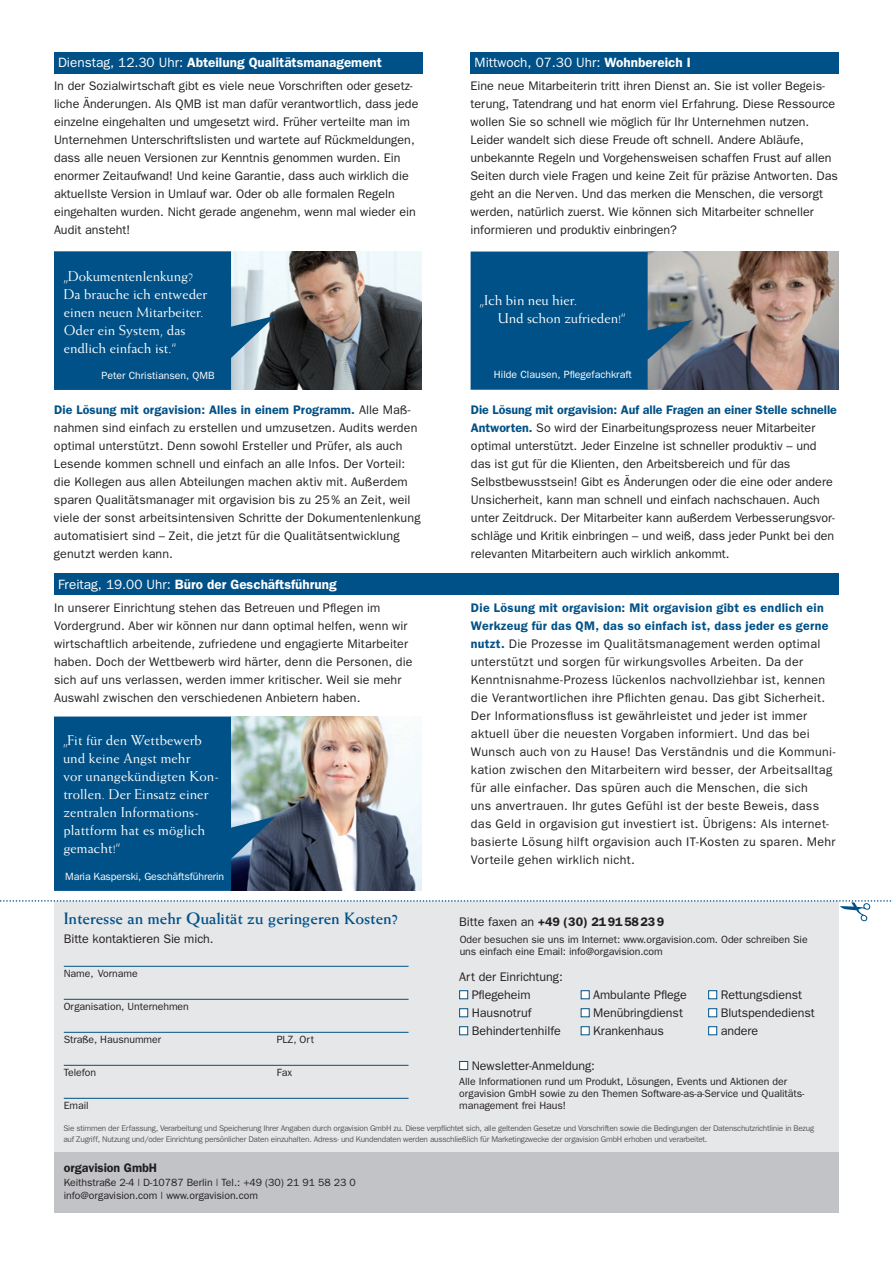
<style>
.page{position:relative;width:893px;height:1263px;background:#fff}
.page>*{position:absolute;margin:0;border:0;box-sizing:border-box;transform-origin:0 0}
.t1{font:700 16.5px "Weiss";letter-spacing:-.005em;color:#005187}
.t2{font:14.25px/18px "Weiss";letter-spacing:.005em;color:#fff}
.t3{font:600 13.5px "Franklin Gothic";color:#fff}
.t4{font:13.5px "Franklin Gothic";color:#fff}
.t5{font:12.45px/18px "Franklin Gothic";color:#231f20}
.t6{font:12.45px/18px "Franklin Gothic";letter-spacing:.025em;color:#231f20}
.t7{font:600 12.45px "Franklin Gothic";letter-spacing:-.005em;color:#231f20}
.t8{font:10.5px/12px "Franklin Gothic";letter-spacing:-.005em;color:#231f20}
.t9{font:10.5px "Franklin Gothic";color:#fff}
.t10{font:8.25px/10.5px "Franklin Gothic";letter-spacing:-.03em;color:#57585a}
.s1{font-weight:400}
.s2{font-weight:600;color:#005187}
.s3{font-weight:600}
</style>
<div class="page">
<div style="left:54px;top:901px;width:785px;height:265px;background:#e6e7e9"></div>
<img style="left:276px;top:251px;width:145px;height:139px">
<img style="left:276px;top:717px;width:145px;height:174px">
<svg style="left:54px;top:251px;width:222px;height:139px;background:#226693"></svg>
<svg style="left:54px;top:716px;width:222px;height:175px;background:#195f8c"></svg>
<div style="left:54px;top:52px;width:368px;height:21px;background:#005187"></div>
<div style="left:54px;top:574px;width:785px;height:21px;background:#005187"></div>
<div style="left:54px;top:1152px;width:785px;height:61px;background:#c2c3c6"></div>
<img style="left:692px;top:252px;width:147px;height:138px">
<svg style="left:471px;top:252px;width:221px;height:138px;background:#195c89"></svg>
<div style="left:471px;top:52px;width:368px;height:21px;background:#005187"></div>
<div style="left:459px;top:990px;width:9px;height:9px;background:#fff;border:1px solid #005187"></div>
<div style="left:581px;top:990px;width:9px;height:9px;background:#fff;border:1px solid #005187"></div>
<div style="left:708px;top:990px;width:9px;height:9px;background:#fff;border:1px solid #005187"></div>
<div style="left:459px;top:1008px;width:9px;height:9px;background:#fff;border:1px solid #005187"></div>
<div style="left:581px;top:1008px;width:9px;height:9px;background:#fff;border:1px solid #005187"></div>
<div style="left:708px;top:1008px;width:9px;height:9px;background:#fff;border:1px solid #005187"></div>
<div style="left:459px;top:1026px;width:9px;height:9px;background:#fff;border:1px solid #005187"></div>
<div style="left:581px;top:1026px;width:9px;height:9px;background:#fff;border:1px solid #005187"></div>
<div style="left:708px;top:1026px;width:9px;height:9px;background:#fff;border:1px solid #005187"></div>
<div style="left:459px;top:1061px;width:9px;height:9px;background:#fff;border:1px solid #005187"></div>
<svg style="left:0;top:900px;width:893px;height:21px"></svg>
<hr style="left:64px;top:966px;width:345px;height:1px;background:#005187">
<hr style="left:64px;top:999px;width:345px;height:1px;background:#005187">
<hr style="left:64px;top:1032px;width:345px;height:1px;background:#005187">
<hr style="left:64px;top:1065px;width:345px;height:1px;background:#005187">
<hr style="left:64px;top:1098px;width:345px;height:1px;background:#005187">
<p class="t3" style="left:58px;top:55px;width:325px"><span class="s1">Dienstag, 12.30 Uhr:</span> Abteilung Qualitätsmanagement</p>
<p class="t5" style="left:54px;top:77px;width:366px">In der Sozialwirtschaft gibt es viele neue Vorschriften oder gesetz&shy;liche Änderungen. Als QMB ist man dafür verantwortlich, dass jede einzelne eingehalten und umgesetzt wird. Früher verteilte man im Unternehmen Unterschriftslisten und wartete auf Rückmeldungen, dass alle neuen Versionen zur Kenntnis genommen wurden. Ein enormer Zeitaufwand! Und keine Garantie, dass auch wirklich die aktuellste Version in Umlauf war. Oder ob alle formalen Regeln eingehalten wurden. Nicht gerade angenehm, wenn mal wieder ein Audit ansteht!</p>
<p class="t2" style="left:64px;top:267px;width:145px">„Dokumentenlenkung?<br>Da brauche ich entweder einen neuen Mitarbeiter.<br>Oder ein System, das endlich einfach ist.“</p>
<p class="t9" style="left:102px;top:370px;width:114px">Peter Christiansen, QMB</p>
<p class="t5" style="left:54px;top:401px;width:368px"><span class="s2">Die Lösung mit orgavision: Alles in einem Programm.</span> Alle Maß&shy;nahmen sind einfach zu erstellen und umzusetzen. Audits werden optimal unterstützt. Denn sowohl Ersteller und Prüfer, als auch Lesende kommen schnell und einfach an alle Infos. Der Vorteil: die Kollegen aus allen Abteilungen machen aktiv mit. Außerdem sparen Qualitätsmanager mit orgavision bis zu 25% an Zeit, weil viele der sonst arbeitsintensiven Schritte der Dokumentenlenkung automatisiert sind – Zeit, die jetzt für die Qualitätsentwicklung genutzt werden kann.</p>
<p class="t3" style="left:58px;top:576px;width:280px"><span class="s1">Freitag, 19.00 Uhr:</span> Büro der Geschäftsführung</p>
<p class="t5" style="left:54px;top:599px;width:360px">In unserer Einrichtung stehen das Betreuen und Pflegen im Vordergrund. Aber wir können nur dann optimal helfen, wenn wir wirtschaftlich arbeitende, zufriedene und engagierte Mitarbeiter haben. Doch der Wettbewerb wird härter, denn die Personen, die sich auf uns verlassen, werden immer kritischer. Weil sie mehr Auswahl zwischen den verschiedenen Anbietern haben.</p>
<p class="t2" style="left:63px;top:731px;width:157px">„Fit für den Wettbewerb und keine Angst mehr<br>vor unangekündigten Kon&shy;trollen. Der Einsatz einer zentralen Informations&shy;plattform hat es möglich gemacht!“</p>
<p class="t9" style="left:65px;top:870px;width:161px">Maria Kasperski, Geschäftsführerin</p>
<h1 class="t1" style="left:64px;top:909px;width:336px">Interesse an mehr Qualität zu geringeren Kosten?</h1>
<p class="t5" style="left:64px;top:929px;width:151px">Bitte kontaktieren Sie mich.</p>
<p class="t4" style="left:475px;top:55px;width:218px">Mittwoch, 07.30 Uhr: <span class="s3">Wohnbereich I</span></p>
<p class="t5" style="left:471px;top:77px;width:369px">Eine neue Mitarbeiterin tritt ihren Dienst an. Sie ist voller Begeis&shy;terung, Tatendrang und hat enorm viel Erfahrung. Diese Ressource wollen Sie so schnell wie möglich für Ihr Unternehmen nutzen.<br>Leider wandelt sich diese Freude oft schnell. Andere Abläufe, unbekannte Regeln und Vorgehensweisen schaffen Frust auf allen Seiten durch viele Fragen und keine Zeit für präzise Antworten. Das geht an die Nerven. Und das merken die Menschen, die versorgt werden, natürlich zuerst. Wie können sich Mitarbeiter schneller informieren und produktiv einbringen?</p>
<p class="t2" style="left:498px;top:291px;width:129px;text-indent:-18px">„Ich bin neu hier.<br>Und schon zufrieden!“</p>
<p class="t9" style="left:494px;top:369px;width:139px">Hilde Clausen, Pflegefachkraft</p>
<p class="t5" style="left:471px;top:401px;width:367px"><span class="s2">Die Lösung mit orgavision: Auf alle Fragen an einer Stelle schnelle Antworten.</span> So wird der Einarbeitungsprozess neuer Mitarbeiter optimal unterstützt. Jeder Einzelne ist schneller produktiv – und das ist gut für die Klienten, den Arbeitsbereich und für das Selbstbewusstsein! Gibt es Änderungen oder die eine oder andere Unsicherheit, kann man schnell und einfach nachschauen. Auch unter Zeitdruck. Der Mitarbeiter kann außerdem Verbesserungsvor&shy;schläge und Kritik einbringen – und weiß, dass jeder Punkt bei den relevanten Mitarbeitern auch wirklich ankommt.</p>
<p class="t6" style="left:471px;top:599px;width:366px"><span class="s2">Die Lösung mit orgavision: Mit orgavision gibt es endlich ein Werkzeug für das QM, das so einfach ist, dass jeder es gerne nutzt.</span> Die Prozesse im Qualitätsmanagement werden optimal unterstützt und sorgen für wirkungsvolles Arbeiten. Da der Kenntnisnahme-Prozess lückenlos nachvollziehbar ist, kennen die Verantwortlichen ihre Pflichten genau. Das gibt Sicherheit.<br>Der Informationsfluss ist gewährleistet und jeder ist immer aktuell über die neuesten Vorgaben informiert. Und das bei Wunsch auch von zu Hause! Das Verständnis und die Kommuni&shy;kation zwischen den Mitarbeitern wird besser, der Arbeitsalltag für alle einfacher. Das spüren auch die Menschen, die sich<br>uns anvertrauen. Ihr gutes Gefühl ist der beste Beweis, dass das Geld in orgavision gut investiert ist. Übrigens: Als internet&shy;basierte Lösung hilft orgavision auch IT-Kosten zu sparen. Mehr Vorteile gehen wirklich nicht.</p>
<p class="t7" style="left:459px;top:914px;width:206px"><span class="s1">Bitte faxen an</span> +49 (30) 219158239</p>
<p class="t8" style="left:460px;top:933px;width:350px">Oder besuchen sie uns im Internet: www.orgavision.com. Oder schreiben Sie uns einfach eine Email: info@orgavision.com</p>
<p class="t8" style="left:64px;top:967px;width:75px">Name, Vorname</p>
<p class="t8" style="left:64px;top:1000px;width:127px">Organisation, Unternehmen</p>
<p class="t8" style="left:64px;top:1033px;width:99px">Straße, Hausnummer</p>
<p class="t8" style="left:277px;top:1033px;width:39px">PLZ, Ort</p>
<p class="t8" style="left:64px;top:1066px;width:34px">Telefon</p>
<p class="t8" style="left:277px;top:1066px;width:17px">Fax</p>
<p class="t8" style="left:64px;top:1099px;width:26px">Email</p>
<p class="t5" style="left:472px;top:968px;width:93px;text-indent:-12px">Art der Einrichtung:<br>Pflegeheim</p>
<p class="t5" style="left:593px;top:986px;width:95px">Ambulante Pflege</p>
<p class="t5" style="left:721px;top:986px;width:83px">Rettungsdienst</p>
<p class="t5" style="left:472px;top:1004px;width:61px">Hausnotruf</p>
<p class="t5" style="left:593px;top:1004px;width:91px">Menübringdienst</p>
<p class="t5" style="left:721px;top:1004px;width:96px">Blutspendedienst</p>
<p class="t5" style="left:472px;top:1022px;width:91px">Behindertenhilfe</p>
<p class="t5" style="left:593px;top:1022px;width:72px">Krankenhaus</p>
<p class="t5" style="left:721px;top:1022px;width:39px">andere</p>
<p class="t5" style="left:472px;top:1056px;width:125px">Newsletter-Anmeldung:</p>
<p class="t8" style="left:459px;top:1075px;width:347px">Alle Informationen rund um Produkt, Lösungen, Events und Aktionen der orgavision GmbH sowie zu den Themen Software-as-a-Service und Qualitäts&shy;management frei Haus!</p>
<p class="t10" style="left:63px;top:1123px;width:752px">Sie stimmen der Erfassung, Verarbeitung und Speicherung Ihrer Angaben durch orgavision GmbH zu. Diese verpflichtet sich, alle geltenden Gesetze und Vorschriften sowie die Bedingungen der Datenschutzrichtlinie in Bezug auf Zugriff, Nutzung und/oder Einrichtung persönlicher Daten einzuhalten. Adress- und Kundendaten werden ausschließlich für Marketingzwecke der orgavision GmbH erhoben und verarbeitet.</p>
<p class="t7" style="left:64px;top:1160px;width:95px">orgavision GmbH</p>
<p class="t8" style="left:64px;top:1175px;width:293px;line-height:13.5px">Keithstraße 2-4 | D-10787 Berlin | Tel.: +49 (30) 21 91 58 23 0 info@orgavision.com | www.orgavision.com</p>
</div>
